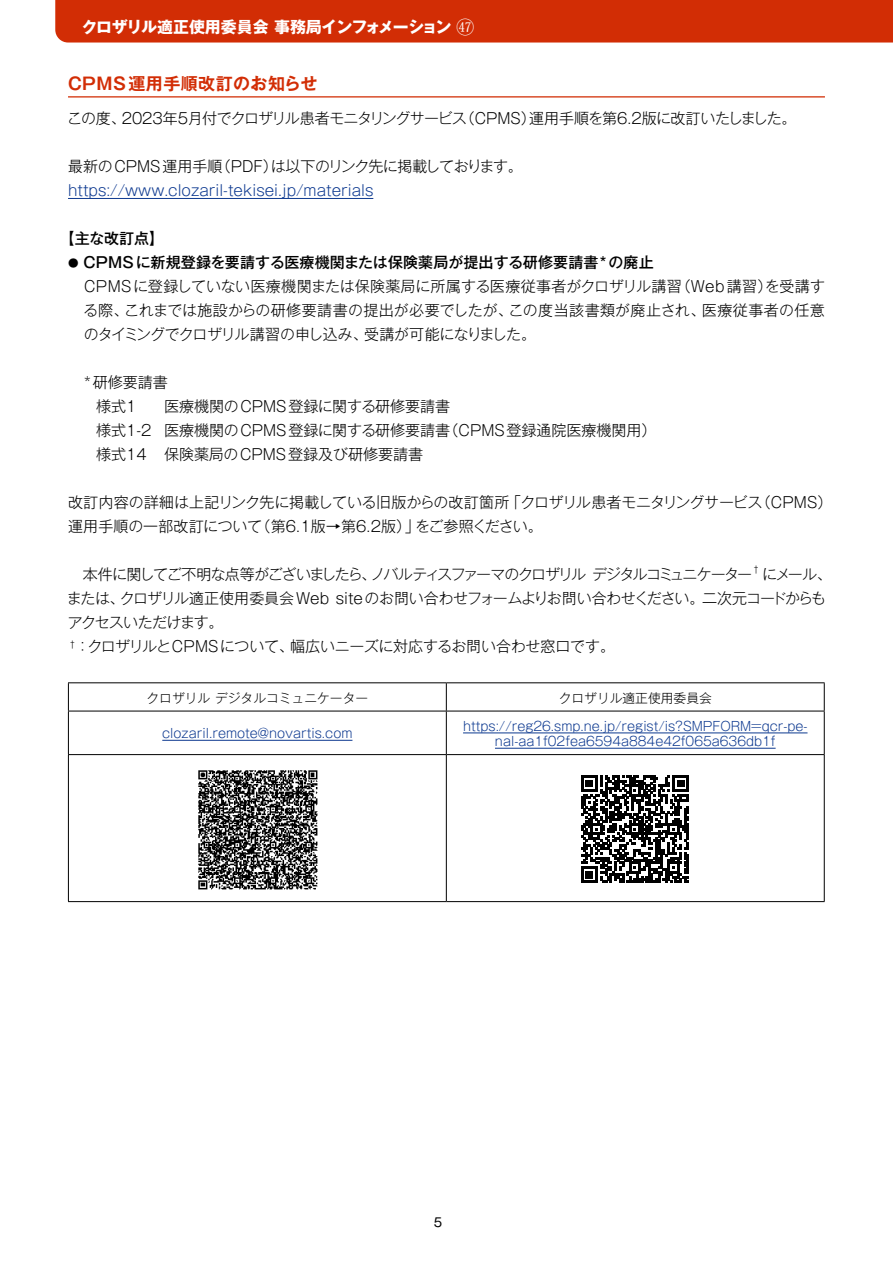
<style>
.page{position:relative;width:893px;height:1263px;background:#fff}
.page>*{position:absolute;margin:0;border:0;box-sizing:border-box;transform-origin:0 0}
.事務局インフォ_中見出し{font:700 16.95px "Gothic MB101 Pro De";letter-spacing:.025em;color:#d22d05}
.t1{font:700 15.9px "Gothic MB101 Pro";letter-spacing:-.03em;color:#fff}
.本文{font:300 15px/24px "Gothic MB101 Pro";letter-spacing:-.02em;color:#000;text-align:justify}
.本文-2{font:300 15px "Gothic MB101 Pro";color:#000}
.本文-3{font:300 15px/24px "Gothic MB101 Pro";letter-spacing:-.045em;color:#000}
.本文-4{font:300 15px "Gothic MB101 Pro";letter-spacing:-.09em;color:#000}
.本文-5{font:500 15px "Gothic MB101 Pro";letter-spacing:.01em;color:#000}
.本文-6{font:300 15px "Gothic MB101 Pro";color:#0d3990}
.t2{font:300 12.75px/15.3px "Gothic MB101 Pro";color:#0d3990;text-align:center}
.t3{font:300 12.75px "Gothic MB101 Pro";color:#000}
.t4{font:12.15px "Gothic MB101 Pro";color:#000}
.本文-7{font:300 8.7px "Gothic MB101 Pro";color:#000}
.s1{font-family:"Koz Min Pr 6 N";font-weight:400;font-size:18.3px}
.s2{font-size:10.5px}
</style>
<div class="page">
<div style="left:55px;top:0;width:838px;height:43px;background:#d22d05"></div>
<hr style="left:68px;top:96px;width:757px;height:2px;background:#d22d05">
<hr style="left:68px;top:198px;width:305px;height:1px;background:#0d3990">
<hr style="left:68px;top:682px;width:378px;height:1px;background:#000">
<svg style="left:68px;top:683px;width:1px;height:28px"></svg>
<hr style="left:446px;top:682px;width:379px;height:1px;background:#000">
<svg style="left:446px;top:683px;width:1px;height:28px"></svg>
<svg style="left:824px;top:683px;width:1px;height:28px"></svg>
<hr style="left:68px;top:711px;width:378px;height:1px;background:#000">
<hr style="left:68px;top:711px;width:1px;height:43px;background:#000">
<hr style="left:446px;top:711px;width:379px;height:1px;background:#000">
<hr style="left:446px;top:711px;width:1px;height:43px;background:#000">
<hr style="left:824px;top:711px;width:1px;height:43px;background:#000">
<hr style="left:68px;top:754px;width:378px;height:1px;background:#000">
<hr style="left:68px;top:755px;width:1px;height:146px;background:#000">
<hr style="left:446px;top:754px;width:379px;height:1px;background:#000">
<hr style="left:446px;top:755px;width:1px;height:146px;background:#000">
<hr style="left:824px;top:755px;width:1px;height:146px;background:#000">
<hr style="left:68px;top:901px;width:378px;height:1px;background:#000">
<hr style="left:446px;top:901px;width:379px;height:1px;background:#000">
<hr style="left:162px;top:740px;width:190px;height:1px;background:#0d3990">
<hr style="left:463px;top:733px;width:344px;height:1px;background:#0d3990">
<hr style="left:495px;top:748px;width:281px;height:1px;background:#0d3990">
<img style="left:198px;top:770px;width:120px;height:120px">
<svg style="left:581px;top:775px;width:108px;height:108px"></svg>
<p class="t1" style="left:82px;top:14px;width:395px">クロザリル適正使用委員会 事務局インフォメーション <span class="s1">㊼</span></p>
<p class="事務局インフォ_中見出し" style="left:68px;top:69px;width:251px">CPMS運用手順改訂のお知らせ</p>
<p class="本文" style="left:67px;top:105px;width:731px">この度、2023年5月付でクロザリル患者モニタリングサービス（CPMS）運用手順を第6.2版に改訂いたしました。</p>
<p class="本文" style="left:68px;top:153px;width:456px">最新のCPMS運用手順（PDF）は以下のリンク先に掲載しております。</p>
<p class="本文-6" style="left:68px;top:178px;width:307px">https://www.clozaril-tekisei.jp/materials</p>
<p class="本文-5" style="left:60px;top:226px;width:106px">【主な改訂点】</p>
<p class="本文-5" style="left:68px;top:250px;width:587px"><span class="s2">●</span> CPMSに新規登録を要請する医療機関または保険薬局が提出する研修要請書*の廃止</p>
<p class="本文" style="left:84px;top:273px;width:743px">CPMSに登録していない医療機関または保険薬局に所属する医療従事者がクロザリル講習（Web講習）を受講する際、これまでは施設からの研修要請書の提出が必要でしたが、この度当該書類が廃止され、医療従事者の任意のタイミングでクロザリル講習の申し込み、受講が可能になりました。</p>
<p class="本文" style="left:84px;top:369px;width:85px">*研修要請書</p>
<p class="本文" style="left:96px;top:393px;width:42px">様式1</p>
<p class="本文-2" style="left:164px;top:394px;width:288px">医療機関のCPMS登録に関する研修要請書</p>
<p class="本文-2" style="left:96px;top:418px;width:562px">様式1-2 医療機関のCPMS登録に関する研修要請書（CPMS登録通院医療機関用）</p>
<p class="本文-2" style="left:96px;top:442px;width:328px">様式14 保険薬局のCPMS登録及び研修要請書</p>
<p class="本文" style="left:68px;top:489px;width:766px">改訂内容の詳細は上記リンク先に掲載している旧版からの改訂箇所「クロザリル患者モニタリングサービス（CPMS）運用手順の一部改訂について（第6.1版→第6.2版）」をご参照ください。</p>
<p class="本文-4" style="left:68px;top:562px;width:686px">　本件に関してご不明な点等がございましたら、ノバルティスファーマのクロザリル デジタルコミュニケーター</p>
<p class="本文-7" style="left:752px;top:562px;width:10px">†</p>
<p class="本文-3" style="left:67px;top:561px;width:766px;text-indent:695px">にメール、または、クロザリル適正使用委員会 Web siteのお問い合わせフォームよりお問い合わせください。二次元コードからもアクセスいただけます。</p>
<p class="本文" style="left:68px;top:633px;width:549px"><sup>†</sup>：クロザリルとCPMSについて、幅広いニーズに対応するお問い合わせ窓口です。</p>
<p class="t3" style="left:147px;top:687px;width:223px">クロザリル デジタルコミュニケーター</p>
<p class="t3" style="left:559px;top:687px;width:155px">クロザリル適正使用委員会</p>
<p class="t2" style="left:162px;top:724px;width:192px">clozaril.remote@novartis.com</p>
<p class="t2" style="left:463px;top:716px;width:346px">https://reg26.smp.ne.jp/regist/is?SMPFORM=qcr-pe&shy;nal-aa1f02fea6594a884e42f065a636db1f</p>
<p class="t4" style="left:434px;top:1212px;width:10px">5</p>
</div>
